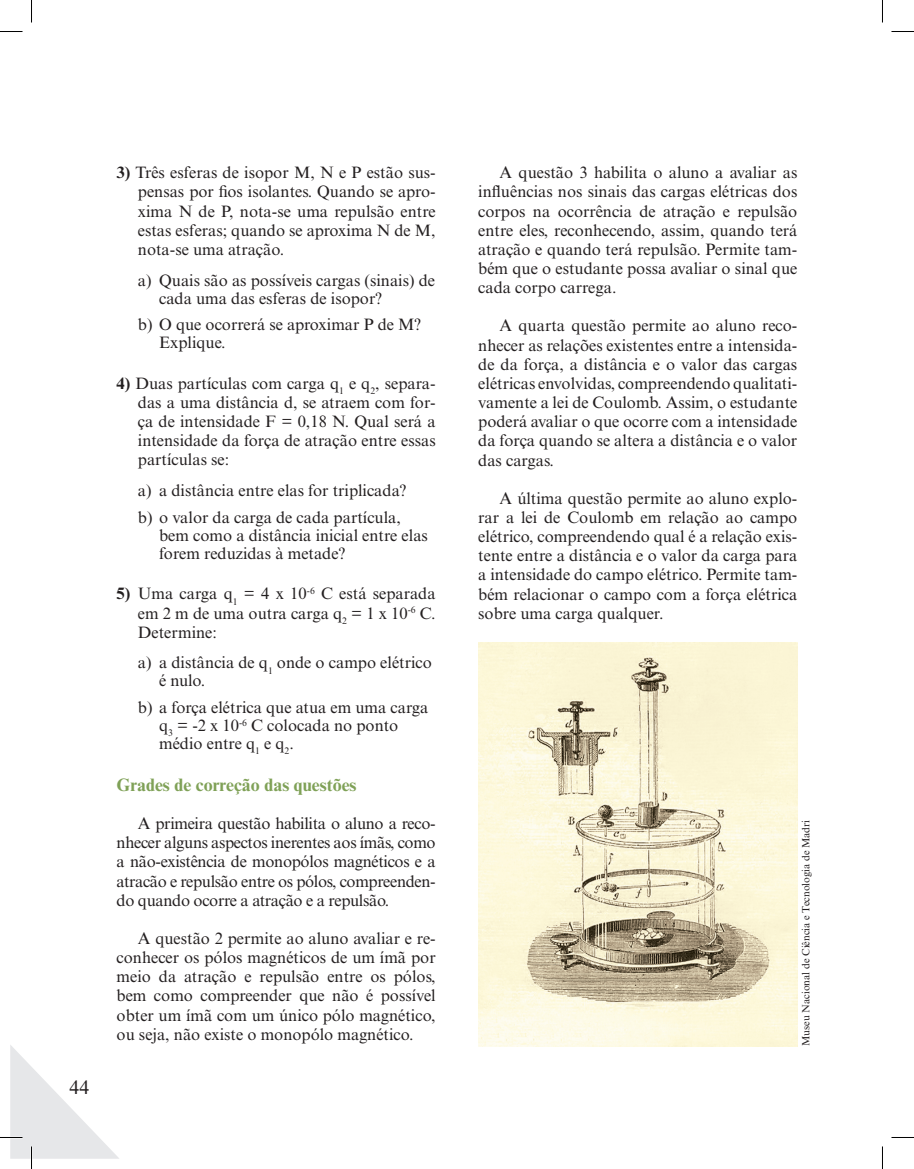
<style>
.page{position:relative;width:914px;height:1169px;background:#fff}
.page>*{position:absolute;margin:0;border:0;box-sizing:border-box;transform-origin:0 0}
.t1{font:19.5px "Times New Roman MT Std";color:#231f20}
.t2{font:700 18px "Times New Roman MT Std";color:#7fa157}
.t3{font:16.5px/19.2px "Times New Roman MT Std";color:#231f20;text-align:justify}
.t4{font:10.5px "Times New Roman MT Std";color:#231f20}
.s1{font-weight:700}
</style>
<div class="page">
<img style="left:478px;top:643px;width:319px;height:403px">
<svg style="left:0;top:31px;width:22px;height:1px"></svg>
<svg style="left:891px;top:31px;width:22px;height:1px"></svg>
<svg style="left:891px;top:1137px;width:22px;height:1px"></svg>
<svg style="left:31px;top:0;width:1px;height:23px"></svg>
<svg style="left:0;top:1045px;width:119px;height:124px"></svg>
<svg style="left:882px;top:0;width:1px;height:23px"></svg>
<svg style="left:882px;top:1146px;width:1px;height:23px"></svg>
<p class="t1" style="left:70px;top:1076px;width:21px">44</p>
<p class="t3" style="left:138px;top:163px;width:299px;text-indent:-21px"><span class="s1">3)</span> Três esferas de isopor M, N e P estão sus&shy;pensas por fios isolantes. Quando se apro&shy;xima N de P, nota-se uma repulsão entre estas esferas; quando se aproxima N de M, nota-se uma atração.</p>
<p class="t3" style="left:159px;top:271px;width:277px;line-height:18px;text-indent:-21px">a) Quais são as possíveis cargas (sinais) de cada uma das esferas de isopor?</p>
<p class="t3" style="left:159px;top:315px;width:263px;line-height:18px;text-indent:-21px">b) O que ocorrerá se aproximar P de M?<br>Explique.</p>
<p class="t3" style="left:138px;top:374px;width:299px;text-indent:-21px"><span class="s1">4)</span> Duas partículas com carga q<sub>1</sub> e q<sub>2</sub>, separa&shy;das a uma distância d, se atraem com for&shy;ça de intensidade F = 0,18 N. Qual será a intensidade da força de atração entre essas partículas se:</p>
<p class="t3" style="left:138px;top:477px;width:270px;line-height:26.5px">a) a distância entre elas for triplicada? b) o valor da carga de cada partícula,</p>
<p class="t3" style="left:159px;top:526px;width:270px;line-height:18px">bem como a distância inicial entre elas forem reduzidas à metade?</p>
<p class="t3" style="left:138px;top:584px;width:299px;text-indent:-21px"><span class="s1">5)</span> Uma carga q<sub>1</sub> = 4 x 10<sup>-6</sup> C está separada em 2 m de uma outra carga q<sub>2</sub> = 1 x 10<sup>-6</sup> C.<br>Determine:</p>
<p class="t3" style="left:159px;top:654px;width:274px;line-height:18px;text-indent:-21px">a) a distância de q<sub>1</sub> onde o campo elétrico é nulo.</p>
<p class="t3" style="left:159px;top:698px;width:271px;line-height:18px;text-align:left;text-indent:-21px">b) a força elétrica que atua em uma carga q<sub>3</sub> = ‑2 x 10<sup>-6</sup> C colocada no ponto médio entre q<sub>1</sub> e q<sub>2</sub>.</p>
<p class="t2" style="left:117px;top:773px;width:241px">Grades de correção das questões</p>
<p class="t3" style="left:117px;top:814px;width:320px;text-indent:21px">A primeira questão habilita o aluno a reco&shy;nhecer alguns aspectos inerentes aos ímãs, como a não-existência de monopólos magnéticos e a atracão e repulsão entre os pólos, compreenden&shy;do quando ocorre a atração e a repulsão.</p>
<p class="t3" style="left:117px;top:928px;width:320px;text-indent:21px">A questão 2 permite ao aluno avaliar e re&shy;conhecer os pólos magnéticos de um ímã por meio da atração e repulsão entre os pólos, bem como compreender que não é possível obter um ímã com um único pólo magnético, ou seja, não existe o monopólo magnético.</p>
<p class="t3" style="left:478px;top:163px;width:320px;text-indent:21px">A questão 3 habilita o aluno a avaliar as influências nos sinais das cargas elétricas dos corpos na ocorrência de atração e repulsão entre eles, reconhecendo, assim, quando terá atração e quando terá repulsão. Permite tam&shy;bém que o estudante possa avaliar o sinal que cada corpo carrega.</p>
<p class="t3" style="left:478px;top:316px;width:320px;text-indent:21px">A quarta questão permite ao aluno reco&shy;nhecer as relações existentes entre a intensida&shy;de da força, a distância e o valor das cargas elétricas envolvidas, compreendendo qualitati&shy;vamente a lei de Coulomb. Assim, o estudante poderá avaliar o que ocorre com a intensidade da força quando se altera a distância e o valor das cargas.</p>
<p class="t3" style="left:478px;top:488px;width:320px;text-indent:21px">A última questão permite ao aluno explo&shy;rar a lei de Coulomb em relação ao campo elétrico, compreendendo qual é a relação exis&shy;tente entre a distância e o valor da carga para a intensidade do campo elétrico. Permite tam&shy;bém relacionar o campo com a força elétrica sobre uma carga qualquer.</p>
<p class="t4" style="left:799px;top:1046px;width:228px;rotate:-90deg">Museu Nacional de Ciência e Tecnologia de Madri</p>
</div>
